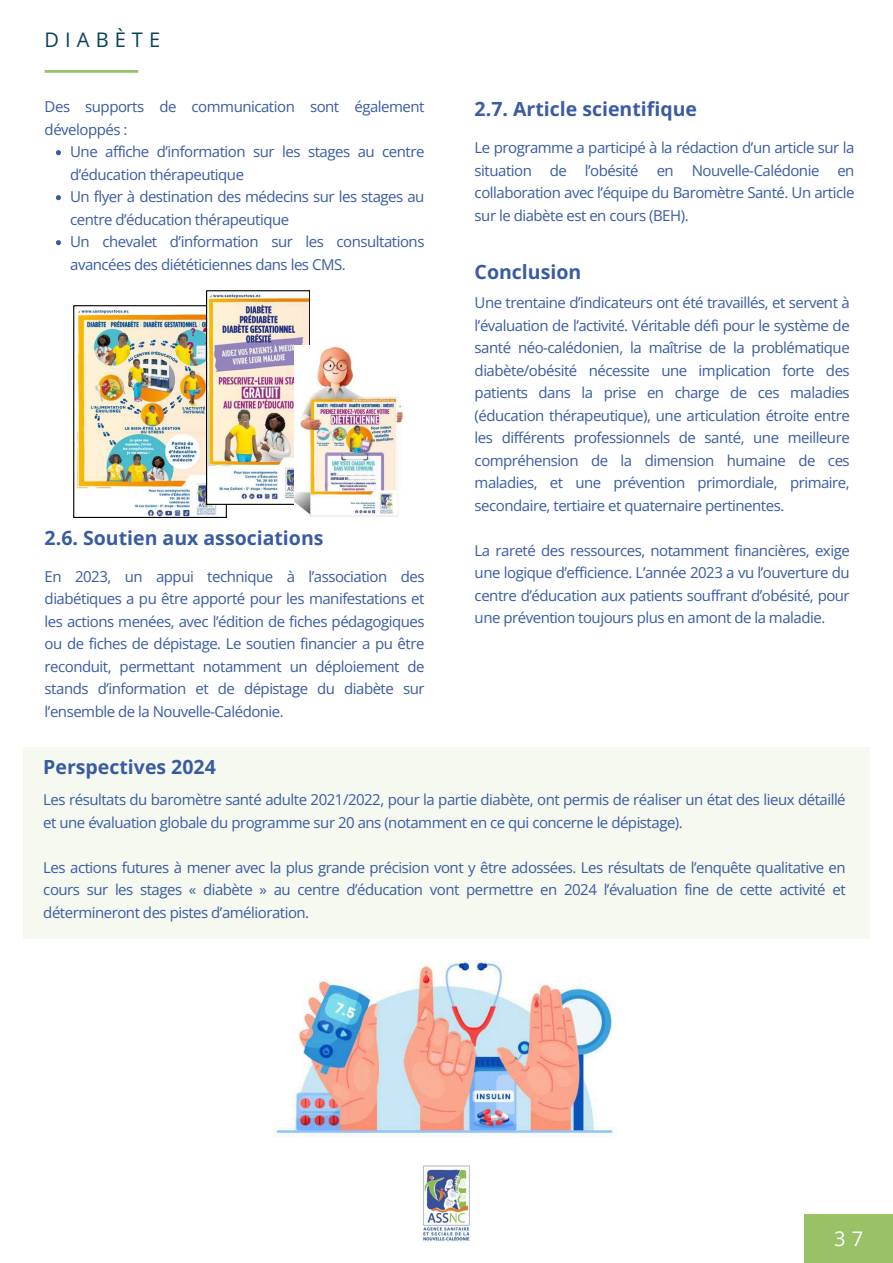
<style>
.page{position:relative;width:893px;height:1263px;background:#fff}
.page>*{position:absolute;margin:0;border:0;box-sizing:border-box;transform-origin:0 0}
.t1{font:20.1px "Open Sans";letter-spacing:.3em;color:#064259}
.t2{font:20.1px "Open Sans";color:#fff}
.t3{font:700 19.5px "Open Sans";color:#395ba2}
.t4{font:15px/22.5px "Open Sans";letter-spacing:-.03em;color:#395ba2;text-align:justify}
</style>
<div class="page">
<hr style="left:45px;top:70px;width:93px;height:3px;background:#99c266">
<img style="left:274px;top:960px;width:342px;height:177px">
<img style="left:418px;top:1165px;width:53px;height:78px">
<img style="left:74px;top:291px;width:235px;height:226px">
<img style="left:294px;top:345px;width:109px;height:172px">
<div style="left:23px;top:747px;width:846px;height:192px;background:#f5f9f0"></div>
<div style="left:804px;top:1215px;width:89px;height:48px;background:#99c266"></div>
<svg style="left:56px;top:150px;width:5px;height:5px"></svg>
<svg style="left:56px;top:195px;width:5px;height:5px"></svg>
<svg style="left:56px;top:240px;width:5px;height:5px"></svg>
<h1 class="t1" style="left:45px;top:25px;width:117px">DIABÈTE</h1>
<p class="t4" style="left:45px;top:95px;width:381px">Des supports de communication sont également développés :</p>
<p class="t4" style="left:70px;top:140px;width:356px;text-align:left">Une affiche d’information sur les stages au centre d’éducation thérapeutique<br>Un flyer à destination des médecins sur les stages au centre d’éducation thérapeutique<br>Un chevalet d’information sur les consultations avancées des diététiciennes dans les CMS.</p>
<h2 class="t3" style="left:45px;top:524px;width:280px">2.6. Soutien aux associations</h2>
<p class="t4" style="left:45px;top:564px;width:381px">En 2023, un appui technique à l’association des diabétiques a pu être apporté pour les manifestations et les actions menées, avec l’édition de fiches pédagogiques ou de fiches de dépistage. Le soutien financier a pu être reconduit, permettant notamment un déploiement de stands d’information et de dépistage du diabète sur l’ensemble de la Nouvelle-Calédonie.</p>
<h2 class="t3" style="left:43px;top:753px;width:174px">Perspectives 2024</h2>
<h2 class="t3" style="left:474px;top:96px;width:224px">2.7. Article scientifique</h2>
<p class="t4" style="left:474px;top:136px;width:381px">Le programme a participé à la rédaction d’un article sur la situation de l’obésité en Nouvelle-Calédonie en collaboration avec l’équipe du Baromètre Santé. Un article sur le diabète est en cours (BEH).</p>
<h2 class="t3" style="left:474px;top:258px;width:108px">Conclusion</h2>
<p class="t4" style="left:474px;top:291px;width:376px">Une trentaine d’indicateurs ont été travaillés, et servent à l’évaluation de l’activité. Véritable défi pour le système de santé néo-calédonien, la maîtrise de la problématique diabète/obésité nécessite une implication forte des patients dans la prise en charge de ces maladies (éducation thérapeutique), une articulation étroite entre les différents professionnels de santé, une meilleure compréhension de la dimension humaine de ces maladies, et une prévention primordiale, primaire, secondaire, tertiaire et quaternaire pertinentes.</p>
<p class="t4" style="left:474px;top:539px;width:376px">La rareté des ressources, notamment financières, exige une logique d’efficience. L’année 2023 a vu l’ouverture du centre d’éducation aux patients souffrant d’obésité, pour une prévention toujours plus en amont de la maladie.</p>
<p class="t4" style="left:43px;top:788px;width:804px">Les résultats du baromètre santé adulte 2021/2022, pour la partie diabète, ont permis de réaliser un état des lieux détaillé et une évaluation globale du programme sur 20 ans (notamment en ce qui concerne le dépistage).</p>
<p class="t4" style="left:43px;top:856px;width:804px">Les actions futures à mener avec la plus grande précision vont y être adossées. Les résultats de l’enquête qualitative en cours sur les stages « diabète » au centre d’éducation vont permettre en 2024 l’évaluation fine de cette activité et détermineront des pistes d’amélioration.</p>
<h1 class="t2" style="left:834px;top:1225px;width:31px">3 7</h1>
</div>
